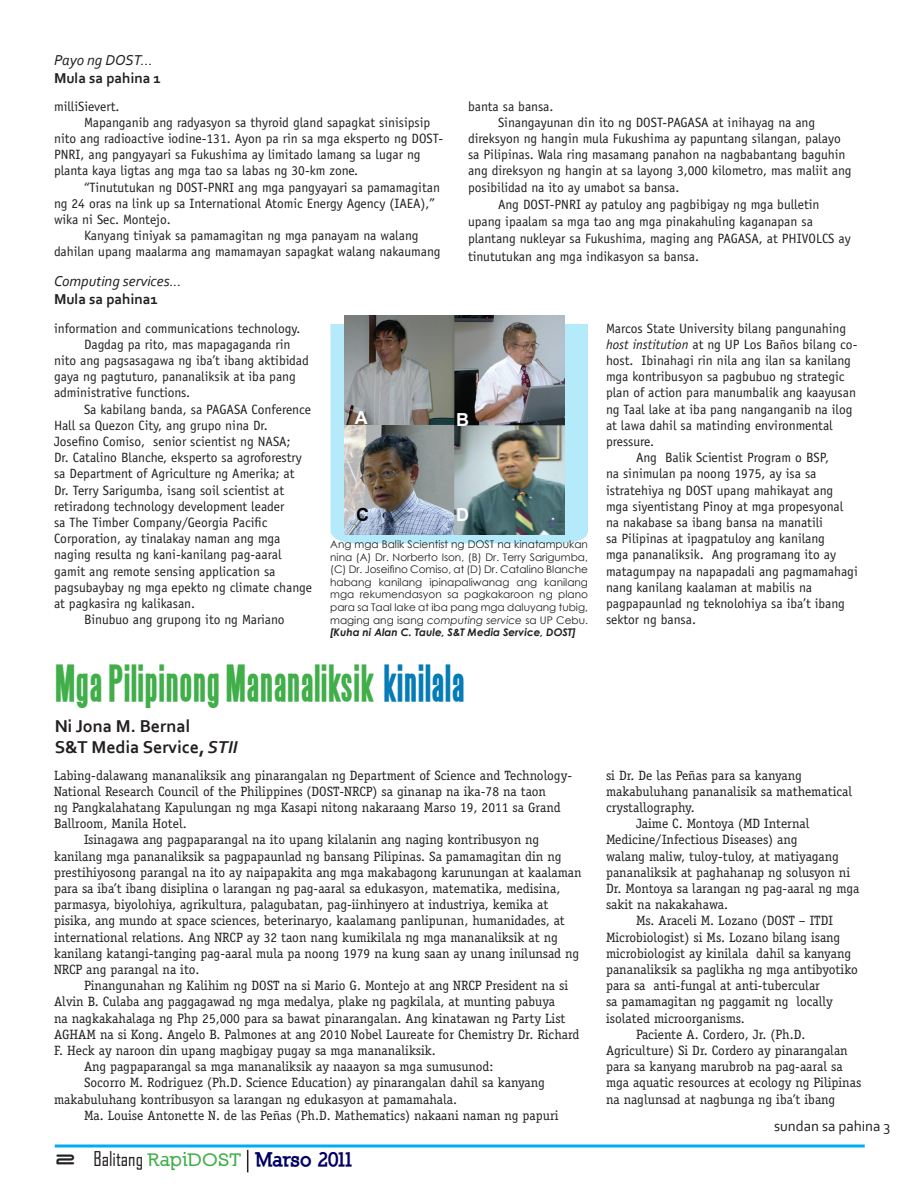
<style>
.page{position:relative;width:918px;height:1188px;background:#fff}
.page>*{position:absolute;margin:0;border:0;box-sizing:border-box;transform-origin:0 0}
.t1{font:700 45px "Steelfish";color:#40ae49}
.t2{font:22.5px "Space Age";color:#231f20}
.t3{font:900 19.5px "Nilland";letter-spacing:-.055em;color:#000064}
.t4{font:700 18px "Corbel";color:#231f20}
.t5{font:700 18px "Arial";color:#fafbfd}
.t6{font:700 18px "Arial";color:#01050a}
.t7{font:italic 15px "Corbel";color:#231f20}
.t8{font:700 15px "Corbel";color:#231f20}
.t9{font:15px "Corbel";color:#231f20}
.t10{font:13.5px/16.2px "Officina Sans";color:#231f20}
.t11{font:13.5px/16.2px "Officina Serif";color:#231f20}
.t12{font:10.5px/12.6px "Century Gothic";color:#231f20;text-align:justify}
.s1{font-style:italic}
.s2{font-weight:700;font-style:italic}
.s3{color:#057cb6}
.s4{font-family:"Agency FB";font-weight:400;color:#231f20}
.s5{font-family:"Nilland Small Caps Bold";font-weight:400;color:#40ae49}
</style>
<div class="page">
<svg style="left:330px;top:324px;width:258px;height:219px;background:#b5e7f6"></svg>
<img style="left:345px;top:315px;width:219px;height:220px">
<svg style="left:247px;top:1150px;width:1px;height:22px"></svg>
<svg style="left:55px;top:1144px;width:810px;height:4px;background:#3fc2f2"></svg>
<p class="t7" style="left:54px;top:51px;width:100px">Payo ng DOST...</p>
<p class="t8" style="left:54px;top:69px;width:109px">Mula sa pahina 1</p>
<p class="t10" style="left:54px;top:98px;width:67px">milliSievert.</p>
<p class="t10" style="left:54px;top:114px;width:391px;text-indent:30px">Mapanganib ang radyasyon sa thyroid gland sapagkat sinisipsip nito ang radioactive iodine-131. Ayon pa rin sa mga eksperto ng DOST-PNRI, ang pangyayari sa Fukushima ay limitado lamang sa lugar ng planta kaya ligtas ang mga tao sa labas ng 30-km zone.</p>
<p class="t10" style="left:54px;top:179px;width:388px;text-indent:30px">“Tinututukan ng DOST-PNRI ang mga pangyayari sa pamamagitan ng 24 oras na link up sa International Atomic Energy Agency (IAEA),” wika ni Sec. Montejo.</p>
<p class="t10" style="left:54px;top:228px;width:388px;text-align:center">Kanyang tiniyak sa pamamagitan ng mga panayam na walang<br>dahilan upang maalarma ang mamamayan sapagkat walang nakaumang</p>
<p class="t10" style="left:468px;top:98px;width:87px">banta sa bansa.</p>
<p class="t10" style="left:468px;top:114px;width:385px;text-indent:30px">Sinangayunan din ito ng DOST-PAGASA at inihayag na ang direksyon ng hangin mula Fukushima ay papuntang silangan, palayo sa Pilipinas. Wala ring masamang panahon na nagbabantang baguhin ang direksyon ng hangin at sa layong 3,000 kilometro, mas maliit ang posibilidad na ito ay umabot sa bansa.</p>
<p class="t10" style="left:468px;top:196px;width:384px;line-height:17.2px;text-indent:30px">Ang DOST-PNRI ay patuloy ang pagbibigay ng mga bulletin upang ipaalam sa mga tao ang mga pinakahuling kaganapan sa plantang nukleyar sa Fukushima, maging ang PAGASA, at PHIVOLCS ay tinututukan ang mga indikasyon sa bansa.</p>
<p class="t7" style="left:54px;top:271px;width:129px">Computing services...</p>
<p class="t8" style="left:54px;top:289px;width:105px">Mula sa pahina1</p>
<p class="t10" style="left:54px;top:320px;width:248px">information and communications technology.</p>
<p class="t10" style="left:54px;top:336px;width:256px;text-indent:30px">Dagdag pa rito, mas mapagaganda rin nito ang pagsasagawa ng iba’t ibang aktibidad gaya ng pagtuturo, pananaliksik at iba pang administrative functions.</p>
<p class="t10" style="left:54px;top:401px;width:259px;text-indent:30px">Sa kabilang banda, sa PAGASA Conference Hall sa Quezon City, ang grupo nina Dr.<br>Josefino Comiso, senior scientist ng NASA;<br>Dr. Catalino Blanche, eksperto sa agroforestry sa Department of Agriculture ng Amerika; at Dr. Terry Sarigumba, isang soil scientist at retiradong technology development leader<br>sa The Timber Company/Georgia Pacific Corporation, ay tinalakay naman ang mga naging resulta ng kani-kanilang pag-aaral gamit ang remote sensing application sa pagsubaybay ng mga epekto ng climate change at pagkasira ng kalikasan.</p>
<p class="t10" style="left:84px;top:612px;width:202px">Binubuo ang grupong ito ng Mariano</p>
<p class="t5" style="left:355px;top:406px;width:14px">A</p>
<p class="t5" style="left:456px;top:407px;width:14px">B</p>
<p class="t6" style="left:356px;top:503px;width:14px">C</p>
<p class="t5" style="left:456px;top:503px;width:14px">D</p>
<p class="t12" style="left:330px;top:538px;width:259px">Ang mga Balik Scientist ng DOST na kinatampukan nina (A) Dr. Norberto Ison, (B) Dr. Terry Sarigumba, (C) Dr. Joseifino Comiso, at (D) Dr. Catalino Blanche habang kanilang ipinapaliwanag ang kanilang mga rekumendasyon sa pagkakaroon ng plano para sa Taal lake at iba pang mga daluyang tubig, maging ang isang <span class="s1">computing service</span> sa UP Cebu. <span class="s2">[Kuha ni Alan C. Taule, S&amp;T Media Service, DOST]</span></p>
<p class="t1" style="left:55px;top:658px;width:412px">Mga Pilipinong Mananaliksik <span class="s3">kinilala</span></p>
<p class="t4" style="left:55px;top:715px;width:137px">Ni Jona M. Bernal</p>
<p class="t4" style="left:55px;top:736px;width:185px">S&amp;T Media Service, <span class="s1">STII</span></p>
<p class="t11" style="left:54px;top:767px;width:520px">Labing-dalawang mananaliksik ang pinarangalan ng Department of Science and Technology-National Research Council of the Philippines (DOST-NRCP) sa ginanap na ika-78 na taon<br>ng Pangkalahatang Kapulungan ng mga Kasapi nitong nakaraang Marso 19, 2011 sa Grand Ballroom, Manila Hotel.</p>
<p class="t11" style="left:54px;top:832px;width:529px;text-indent:30px">Isinagawa ang pagpaparangal na ito upang kilalanin ang naging kontribusyon ng kanilang mga pananaliksik sa pagpapaunlad ng bansang Pilipinas. Sa pamamagitan din ng prestihiyosong parangal na ito ay naipapakita ang mga makabagong karunungan at kaalaman para sa iba’t ibang disiplina o larangan ng pag-aaral sa edukasyon, matematika, medisina, parmasya, biyolohiya, agrikultura, palagubatan, pag-iinhinyero at industriya, kemika at pisika, ang mundo at space sciences, beterinaryo, kaalamang panlipunan, humanidades, at international relations. Ang NRCP ay 32 taon nang kumikilala ng mga mananaliksik at ng kanilang katangi-tanging pag-aaral mula pa noong 1979 na kung saan ay unang inilunsad ng NRCP ang parangal na ito.</p>
<p class="t11" style="left:54px;top:978px;width:527px;text-indent:30px">Pinangunahan ng Kalihim ng DOST na si Mario G. Montejo at ang NRCP President na si Alvin B. Culaba ang paggagawad ng mga medalya, plake ng pagkilala, at munting pabuya<br>na nagkakahalaga ng Php 25,000 para sa bawat pinarangalan. Ang kinatawan ng Party List AGHAM na si Kong. Angelo B. Palmones at ang 2010 Nobel Laureate for Chemistry Dr. Richard F. Heck ay naroon din upang magbigay pugay sa mga mananaliksik.</p>
<p class="t11" style="left:84px;top:1059px;width:411px">Ang pagpaparangal sa mga mananaliksik ay naaayon sa mga sumusunod:</p>
<p class="t11" style="left:54px;top:1075px;width:492px;text-indent:30px">Socorro M. Rodriguez (Ph.D. Science Education) ay pinarangalan dahil sa kanyang makabuluhang kontribusyon sa larangan ng edukasyon at pamamahala.</p>
<p class="t11" style="left:84px;top:1107px;width:476px">Ma. Louise Antonette N. de las Peñas (Ph.D. Mathematics) nakaani naman ng papuri</p>
<p class="t2" style="left:56px;top:1150px;width:21px">2</p>
<p class="t3" style="left:94px;top:1147px;width:263px"><span class="s4">Balitang</span> <span class="s5">RapiDOST</span> Marso 2011</p>
<p class="t10" style="left:606px;top:320px;width:253px">Marcos State University bilang pangunahing <span class="s1">host institution</span> at ng UP Los Baños bilang co&shy;host. Ibinahagi rin nila ang ilan sa kanilang mga kontribusyon sa pagbubuo ng strategic plan of action para manumbalik ang kaayusan ng Taal lake at iba pang nanganganib na ilog at lawa dahil sa matinding environmental pressure.</p>
<p class="t10" style="left:606px;top:450px;width:253px;text-indent:30px">Ang Balik Scientist Program o BSP,<br>na sinimulan pa noong 1975, ay isa sa istratehiya ng DOST upang mahikayat ang mga siyentistang Pinoy at mga propesyonal na nakabase sa ibang bansa na manatili<br>sa Pilipinas at ipagpatuloy ang kanilang<br>mga pananaliksik. Ang programang ito ay matagumpay na napapadali ang pagmamahagi nang kanilang kaalaman at mabilis na pagpapaunlad ng teknolohiya sa iba’t ibang sektor ng bansa.</p>
<p class="t11" style="left:606px;top:767px;width:248px">si Dr. De las Peñas para sa kanyang makabuluhang pananalisik sa mathematical crystallography.</p>
<p class="t11" style="left:606px;top:816px;width:255px;text-indent:30px">Jaime C. Montoya (MD Internal Medicine/Infectious Diseases) ang<br>walang maliw, tuloy-tuloy, at matiyagang pananaliksik at paghahanap ng solusyon ni Dr. Montoya sa larangan ng pag-aaral ng mga sakit na nakakahawa.</p>
<p class="t11" style="left:606px;top:913px;width:253px;text-indent:30px">Ms. Araceli M. Lozano (DOST – ITDI Microbiologist) si Ms. Lozano bilang isang microbiologist ay kinilala dahil sa kanyang pananaliksik sa paglikha ng mga antibyotiko para sa anti-fungal at anti-tubercular<br>sa pamamagitan ng paggamit ng locally isolated microorganisms.</p>
<p class="t11" style="left:606px;top:1026px;width:257px;text-indent:30px">Paciente A. Cordero, Jr. (Ph.D.<br>Agriculture) Si Dr. Cordero ay pinarangalan para sa kanyang marubrob na pag-aaral sa mga aquatic resources at ecology ng Pilipinas na naglunsad at nagbunga ng iba’t ibang</p>
<p class="t9" style="left:774px;top:1117px;width:118px">sundan sa pahina 3</p>
</div>
